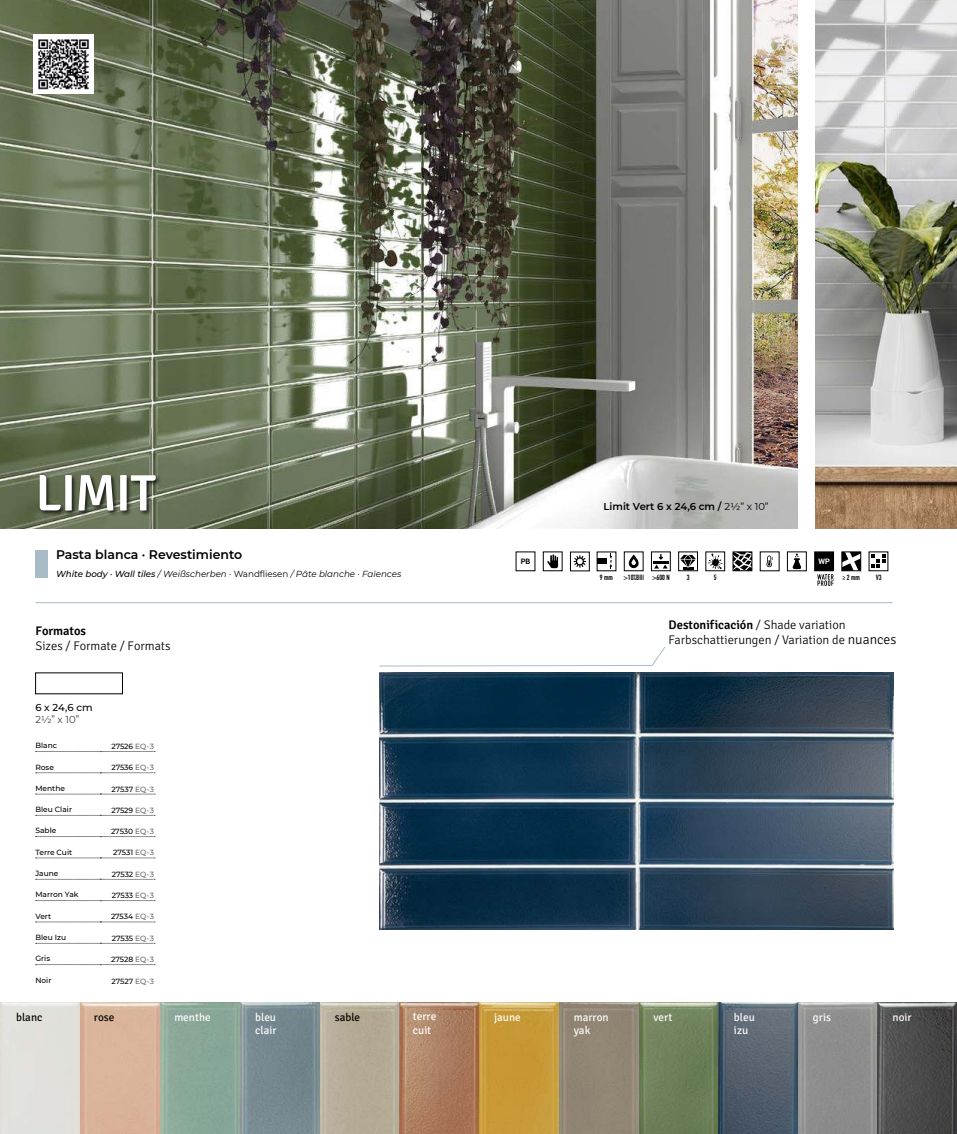
<style>
.page{position:relative;width:957px;height:1134px;background:#fff}
.page>*{position:absolute;margin:0;border:0;box-sizing:border-box;transform-origin:0 0}
.t1{font:600 51.25px "Signika Negative";letter-spacing:-.025em;color:#fff}
.t2{font:300 12.5px/15px "Signika Negative";color:#000}
.t3{font:600 12.5px "Montserrat";color:#000}
.t4{font:600 12.5px "Signika Negative";color:#000}
.t5{font:11.25px/13.5px "Signika Negative";color:#fff}
.t6{font:11.25px "Signika Negative";color:#000}
.t7{font:600 10px "Montserrat";color:#000}
.t8{font:300 10px "Montserrat";color:#000}
.t9{font:500 10px "Montserrat";color:#000}
.t10{font:italic 8.75px "Montserrat";color:#000}
.t11{font:500 7.5px "Montserrat";color:#000}
.t12{font:700 7.5px "DIN Condensed";color:#000}
.t13{font:700 7.5px "Roboto";color:#000}
.t14{font:700 7.5px "Roboto";color:#fff}
.s1{font-weight:500}
.s2{font-style:normal}
.s3{font-weight:400}
.s4{font-weight:600}
.s5{font-size:13.75px}
.s6{color:#656b72}
</style>
<div class="page">
<hr style="left:35px;top:602px;width:857px;height:1px;background:#a8bcc7">
<div style="left:35px;top:550px;width:13px;height:28px;background:#a8bcc7"></div>
<svg style="left:735px;top:554px;width:15px;height:15px"></svg>
<div style="left:733px;top:552px;width:19px;height:19px;border:1px solid #000"></div>
<svg style="left:708px;top:554px;width:14px;height:15px"></svg>
<div style="left:678px;top:552px;width:20px;height:19px;border:1px solid #000"></div>
<svg style="left:679px;top:555px;width:17px;height:14px"></svg>
<svg style="left:628px;top:554px;width:11px;height:14px"></svg>
<div style="left:651px;top:552px;width:19px;height:19px;border:1px solid #000"></div>
<svg style="left:653px;top:554px;width:15px;height:14px"></svg>
<svg style="left:547px;top:554px;width:11px;height:14px"></svg>
<div style="left:814px;top:552px;width:19px;height:19px;background:#000"></div>
<div style="left:814px;top:552px;width:20px;height:19px;border:1px solid #000"></div>
<svg style="left:573px;top:555px;width:13px;height:13px"></svg>
<svg style="left:792px;top:554px;width:9px;height:15px"></svg>
<svg style="left:766px;top:555px;width:7px;height:12px"></svg>
<svg style="left:817px;top:574px;width:16px;height:12px"></svg>
<svg style="left:843px;top:554px;width:16px;height:15px"></svg>
<div style="left:841px;top:552px;width:20px;height:19px;border:1px solid #000"></div>
<svg style="left:871px;top:554px;width:14px;height:14px"></svg>
<div style="left:597px;top:559px;width:10px;height:5px;background:#000"></div>
<svg style="left:610px;top:554px;width:2px;height:15px"></svg>
<img style="left:0;top:0;width:797px;height:528px">
<div style="left:38px;top:473px;width:124px;height:44px;background:#000;opacity:.75"></div>
<img style="left:34px;top:34px;width:60px;height:60px">
<svg style="left:36px;top:751px;width:119px;height:1px"></svg>
<svg style="left:36px;top:773px;width:119px;height:1px"></svg>
<svg style="left:36px;top:794px;width:119px;height:1px"></svg>
<svg style="left:36px;top:815px;width:119px;height:1px"></svg>
<svg style="left:36px;top:836px;width:119px;height:1px"></svg>
<svg style="left:36px;top:858px;width:119px;height:1px"></svg>
<svg style="left:36px;top:879px;width:119px;height:1px"></svg>
<svg style="left:36px;top:900px;width:119px;height:1px"></svg>
<svg style="left:36px;top:922px;width:119px;height:1px"></svg>
<svg style="left:36px;top:943px;width:119px;height:1px"></svg>
<svg style="left:36px;top:964px;width:119px;height:1px"></svg>
<img style="left:0;top:1002px;width:957px;height:132px">
<img style="left:815px;top:0;width:142px;height:528px">
<img style="left:379px;top:672px;width:514px;height:257px">
<svg style="left:379px;top:647px;width:287px;height:20px"></svg>
<h1 class="t1" style="left:35px;top:471px;width:122px">LIMIT</h1>
<h2 class="t3" style="left:56px;top:549px;width:188px">Pasta blanca · Revestimiento</h2>
<p class="t10" style="left:56px;top:569px;width:347px"><span class="s1">White body · Wall tiles</span> / Weißscherben <span class="s2">· Wandfliesen</span> / Pâte blanche · Faïences</p>
<h2 class="t4" style="left:35px;top:625px;width:52px">Formatos</h2>
<h2 class="t2" style="left:35px;top:639px;width:137px">Sizes / Formate / Formats</h2>
<h3 class="t9" style="left:35px;top:703px;width:59px">6 x 24,6 cm</h3>
<h3 class="t8" style="left:35px;top:713px;width:45px">21/2” x 10”</h3>
<p class="t13" style="left:521px;top:557px;width:11px">PB</p>
<h3 class="t7" style="left:603px;top:502px;width:167px">Limit Vert 6 x 24,6 cm / <span class="s3">21/2” x 10”</span></h3>
<p class="t14" style="left:818px;top:557px;width:13px">WP</p>
<p class="t12" style="left:600px;top:572px;width:15px">9 mm</p>
<p class="t12" style="left:842px;top:573px;width:19px">≥ 2 mm</p>
<p class="t12" style="left:875px;top:573px;width:7px">V3</p>
<p class="t12" style="left:623px;top:573px;width:48px">&gt;10%BIII &gt;600 N</p>
<p class="t12" style="left:686px;top:573px;width:4px">3</p>
<p class="t12" style="left:714px;top:573px;width:4px">5</p>
<h2 class="t2" style="left:668px;top:618px;width:229px"><span class="s4">Destonificación</span> / Shade variation<br>Farbschattierungen / Variation de <span class="s5">nuances</span></h2>
<p class="t11" style="left:35px;top:742px;width:23px">Blanc</p>
<p class="t11" style="left:111px;top:741px;width:44px">27526 <span class="s6">EQ-3</span></p>
<p class="t11" style="left:35px;top:763px;width:20px">Rose</p>
<p class="t11" style="left:111px;top:764px;width:44px">27536 <span class="s6">EQ-3</span></p>
<p class="t11" style="left:35px;top:784px;width:31px">Menthe</p>
<p class="t11" style="left:112px;top:784px;width:44px">27537 <span class="s6">EQ-3</span></p>
<p class="t11" style="left:35px;top:806px;width:38px">Bleu Clair</p>
<p class="t11" style="left:111px;top:805px;width:44px">27529 <span class="s6">EQ-3</span></p>
<p class="t11" style="left:35px;top:827px;width:22px">Sable</p>
<p class="t11" style="left:111px;top:826px;width:45px">27530 <span class="s6">EQ-3</span></p>
<p class="t11" style="left:35px;top:848px;width:38px">Terre Cuit</p>
<p class="t11" style="left:113px;top:847px;width:42px">27531 <span class="s6">EQ-3</span></p>
<p class="t11" style="left:35px;top:870px;width:25px">Jaune</p>
<p class="t11" style="left:112px;top:869px;width:44px">27532 <span class="s6">EQ-3</span></p>
<p class="t11" style="left:35px;top:891px;width:45px">Marron Yak</p>
<p class="t11" style="left:112px;top:890px;width:44px">27533 <span class="s6">EQ-3</span></p>
<p class="t11" style="left:35px;top:912px;width:17px">Vert</p>
<p class="t11" style="left:111px;top:911px;width:45px">27534 <span class="s6">EQ-3</span></p>
<p class="t11" style="left:35px;top:934px;width:32px">Bleu Izu</p>
<p class="t11" style="left:112px;top:933px;width:44px">27535 <span class="s6">EQ-3</span></p>
<p class="t11" style="left:35px;top:955px;width:16px">Gris</p>
<p class="t11" style="left:111px;top:954px;width:45px">27528 <span class="s6">EQ-3</span></p>
<p class="t11" style="left:35px;top:976px;width:18px">Noir</p>
<p class="t11" style="left:112px;top:976px;width:44px">27527 <span class="s6">EQ-3</span></p>
<h3 class="t6" style="left:16px;top:1012px;width:28px">blanc</h3>
<h3 class="t6" style="left:94px;top:1012px;width:22px">rose</h3>
<h3 class="t5" style="left:255px;top:1011px;width:22px">bleu</h3>
<h3 class="t5" style="left:494px;top:1011px;width:28px">jaune</h3>
<h3 class="t5" style="left:653px;top:1011px;width:20px">vert</h3>
<h3 class="t5" style="left:255px;top:1024px;width:23px">clair</h3>
<h3 class="t5" style="left:174px;top:1011px;width:38px">menthe</h3>
<h3 class="t6" style="left:335px;top:1012px;width:27px">sable</h3>
<h3 class="t5" style="left:574px;top:1011px;width:36px">marron yak</h3>
<h3 class="t5" style="left:734px;top:1011px;width:22px">bleu izu</h3>
<h3 class="t5" style="left:413px;top:1010px;width:25px">terre cuit</h3>
<h3 class="t5" style="left:813px;top:1011px;width:20px">gris</h3>
<h3 class="t5" style="left:892px;top:1011px;width:21px">noir</h3>
</div>
